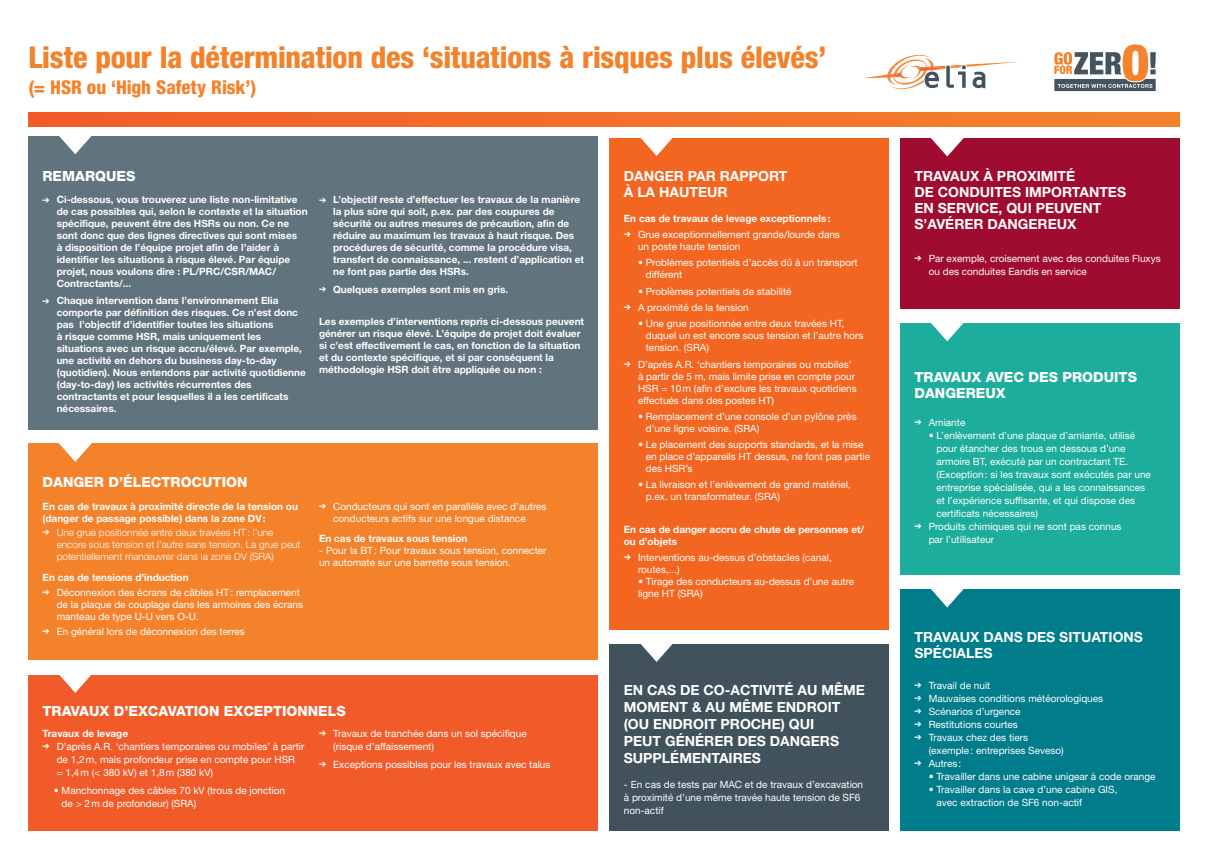
<style>
.page{position:relative;width:1208px;height:859px;background:#fff}
.page>*{position:absolute;margin:0;border:0;box-sizing:border-box;transform-origin:0 0}
.Body{font:800 condensed 30px "Helvetica Neue LT Std";letter-spacing:-.005em;color:#f4822b}
.Body-2{font:800 condensed 19px "Helvetica Neue LT Std";letter-spacing:-.005em;color:#f4822b}
.t1{font:700 14px/16px "Helvetica Neue LT Std";color:#fff}
.t2{font:800 14px/16px "Helvetica Neue LT Std";color:#fff}
.t3{font:10px/12px "Helvetica Neue LT Std";color:#fff}
.t4{font:700 10px/12px "Helvetica Neue LT Std";color:#fff}
.t5{font:300 10px/12px "Helvetica Neue LT Std";color:#fff}
</style>
<div class="page">
<div style="left:900px;top:323px;width:279px;height:252px;background:#1cad9c"></div>
<svg style="left:931px;top:323px;width:33px;height:18px"></svg>
<div style="left:900px;top:589px;width:279px;height:242px;background:#007c8b"></div>
<svg style="left:931px;top:589px;width:33px;height:18px"></svg>
<div style="left:900px;top:138px;width:279px;height:171px;background:#a00b30"></div>
<svg style="left:931px;top:138px;width:33px;height:19px"></svg>
<div style="left:609px;top:644px;width:280px;height:187px;background:#41525c"></div>
<svg style="left:641px;top:644px;width:32px;height:18px"></svg>
<div style="left:609px;top:138px;width:280px;height:492px;background:#f36621"></div>
<svg style="left:640px;top:138px;width:33px;height:18px"></svg>
<div style="left:28px;top:136px;width:570px;height:293px;background:#61737c"></div>
<svg style="left:59px;top:136px;width:33px;height:18px"></svg>
<svg style="left:863px;top:54px;width:155px;height:36px"></svg>
<svg style="left:1054px;top:44px;width:101px;height:47px"></svg>
<svg style="left:28px;top:112px;width:1151px;height:14px;background:#f26f2a"></svg>
<div style="left:28px;top:675px;width:570px;height:156px;background:#f15b2a"></div>
<svg style="left:59px;top:675px;width:32px;height:18px"></svg>
<div style="left:28px;top:443px;width:570px;height:216px;background:#f4822b"></div>
<svg style="left:58px;top:443px;width:34px;height:19px"></svg>
<p class="Body" style="left:28px;top:38px;width:799px">Liste pour la détermination des ‘situations à risques plus élevés’</p>
<p class="Body-2" style="left:28px;top:75px;width:230px">(= HSR ou ‘High Safety Risk’)</p>
<p class="t2" style="left:43px;top:168px;width:94px">REMARQUES</p>
<p class="t4" style="left:57px;top:194px;width:252px;text-indent:-14px">➔ Ci-dessous, vous trouverez une liste non-limitative de cas possibles qui, selon le contexte et la situation spécifique, peuvent être des HSRs ou non. Ce ne sont donc que des lignes directives qui sont mises<br>à disposition de l’équipe projet afin de l’aider à identifier les situations à risque élevé. Par équipe projet, nous voulons dire : PL/PRC/CSR/MAC/ Contractants/...</p>
<p class="t4" style="left:57px;top:294px;width:251px;text-indent:-14px">➔ Chaque intervention dans l’environnement Elia comporte par définition des risques. Ce n’est donc pas l’objectif d’identifier toutes les situations<br>à risque comme HSR, mais uniquement les situations avec un risque accru/élevé. Par exemple, une activité en dehors du business day-to-day (quotidien). Nous entendons par activité quotidienne (day-to-day) les activités récurrentes des contractants et pour lesquelles il a les certificats nécessaires.</p>
<p class="t4" style="left:333px;top:194px;width:252px;text-indent:-14px">➔ L’objectif reste d’effectuer les travaux de la manière la plus sûre qui soit, p.ex. par des coupures de sécurité ou autres mesures de précaution, afin de réduire au maximum les travaux à haut risque. Des procédures de sécurité, comme la procédure visa, transfert de connaissance, ... restent d’application et ne font pas partie des HSRs.</p>
<p class="t4" style="left:319px;top:283px;width:191px">➔ Quelques exemples sont mis en gris.</p>
<p class="t4" style="left:319px;top:315px;width:267px">Les exemples d’interventions repris ci-dessous peuvent générer un risque élevé. L’équipe de projet doit évaluer si c’est effectivement le cas, en fonction de la situation et du contexte spécifique, et si par conséquent la méthodologie HSR doit être appliquée ou non :</p>
<p class="t2" style="left:43px;top:474px;width:206px">DANGER D’ÉLECTROCUTION</p>
<p class="t4" style="left:43px;top:500px;width:257px">En cas de travaux à proximité directe de la tension ou (danger de passage possible) dans la zone DV:</p>
<p class="t5" style="left:57px;top:527px;width:245px;text-indent:-14px">➔ Une grue positionnée entre deux travées HT: l’une encore sous tension et l’autre sans tension. La grue peut potentiellement manœuvrer dans la zone DV (SRA)</p>
<p class="t4" style="left:43px;top:571px;width:148px">En cas de tensions d’induction</p>
<p class="t3" style="left:57px;top:586px;width:248px;text-indent:-14px">➔ Déconnexion des écrans de câbles HT: remplacement de la plaque de couplage dans les armoires des écrans manteau de type U-U vers O-U.</p>
<p class="t3" style="left:43px;top:625px;width:204px">➔ En général lors de déconnexion des terres</p>
<p class="t3" style="left:333px;top:500px;width:215px;text-indent:-14px">➔ Conducteurs qui sont en parallèle avec d’autres conducteurs actifs sur une longue distance</p>
<p class="t4" style="left:319px;top:532px;width:150px">En cas de travaux sous tension</p>
<p class="t3" style="left:319px;top:544px;width:229px">- Pour la BT: Pour travaux sous tension, connecter un automate sur une barrette sous tension.</p>
<p class="t2" style="left:43px;top:703px;width:305px">TRAVAUX D’EXCAVATION EXCEPTIONNELS</p>
<p class="t4" style="left:43px;top:728px;width:87px">Travaux de levage</p>
<p class="t3" style="left:57px;top:740px;width:249px;line-height:13px;text-indent:-14px">➔ D’après A.R. ‘chantiers temporaires ou mobiles’ à partir de 1,2m, mais profondeur prise en compte pour HSR<br>= 1,4m (&lt; 380 kV) et 1,8m (380 kV)</p>
<p class="t3" style="left:62px;top:783px;width:225px;line-height:13px;text-indent:-8px">• Manchonnage des câbles 70 kV (trous de jonction de &gt; 2m de profondeur) (SRA)</p>
<p class="t3" style="left:333px;top:727px;width:195px;line-height:13px;text-indent:-14px">➔ Travaux de tranchée dans un sol spécifique (risque d’affaissement)</p>
<p class="t3" style="left:319px;top:758px;width:233px">➔ Exceptions possibles pour les travaux avec talus</p>
<p class="t1" style="left:624px;top:168px;width:165px">DANGER PAR RAPPORT<br>À LA HAUTEUR</p>
<p class="t4" style="left:624px;top:212px;width:208px">En cas de travaux de levage exceptionnels:</p>
<p class="t3" style="left:638px;top:229px;width:203px;text-indent:-14px">➔ Grue exceptionnellement grande/lourde dans un poste haute tension</p>
<p class="t3" style="left:646px;top:257px;width:213px;text-indent:-8px">• Problèmes potentiels d’accès dû à un transport différent</p>
<p class="t3" style="left:638px;top:285px;width:155px">• Problèmes potentiels de stabilité</p>
<p class="t3" style="left:624px;top:301px;width:126px">➔ A proximité de la tension</p>
<p class="t3" style="left:646px;top:318px;width:219px;text-indent:-8px">• Une grue positionnée entre deux travées HT, duquel un est encore sous tension et l’autre hors tension. (SRA)</p>
<p class="t3" style="left:638px;top:358px;width:220px;text-indent:-14px">➔ D’après A.R. ‘chantiers temporaires ou mobiles’ à partir de 5 m, mais limite prise en compte pour HSR = 10m (afin d’exclure les travaux quotidiens effectués dans des postes HT)</p>
<p class="t3" style="left:646px;top:410px;width:212px;text-indent:-8px">• Remplacement d’une console d’un pylône près d’une ligne voisine. (SRA)</p>
<p class="t3" style="left:646px;top:438px;width:226px;text-indent:-8px">• Le placement des supports standards, et la mise en place d’appareils HT dessus, ne font pas partie des HSR’s</p>
<p class="t3" style="left:646px;top:479px;width:206px;text-indent:-8px">• La livraison et l’enlèvement de grand matériel, p.ex. un transformateur. (SRA)</p>
<p class="t4" style="left:624px;top:523px;width:242px">En cas de danger accru de chute de personnes et/ ou d’objets</p>
<p class="t3" style="left:638px;top:551px;width:195px;text-indent:-14px">➔ Interventions au-dessus d’obstacles (canal, routes,...)</p>
<p class="t3" style="left:638px;top:575px;width:218px">• Tirage des conducteurs au-dessus d’une autre ligne HT (SRA)</p>
<p class="t1" style="left:624px;top:681px;width:243px;line-height:17px">EN CAS DE CO-ACTIVITÉ AU MÊME<br>MOMENT &amp; AU MÊME ENDROIT (OU ENDROIT PROCHE) QUI<br>PEUT GÉNÉRER DES DANGERS<br>SUPPLÉMENTAIRES</p>
<p class="t3" style="left:624px;top:778px;width:241px;line-height:13px">- En cas de tests par MAC et de travaux d’excavation à proximité d’une même travée haute tension de SF6 non-actif</p>
<p class="t1" style="left:914px;top:168px;width:213px">TRAVAUX À PROXIMITÉ<br>DE CONDUITES IMPORTANTES<br>EN SERVICE, QUI PEUVENT<br>S’AVÉRER DANGEREUX</p>
<p class="t3" style="left:928px;top:252px;width:234px;line-height:13px;text-indent:-14px">➔ Par exemple, croisement avec des conduites Fluxys ou des conduites Eandis en service</p>
<p class="t2" style="left:914px;top:369px;width:224px">TRAVAUX AVEC DES PRODUITS<br>DANGEREUX</p>
<p class="t3" style="left:914px;top:416px;width:52px">➔ Amiante</p>
<p class="t3" style="left:936px;top:429px;width:216px;line-height:13px;text-indent:-8px">• L’enlèvement d’une plaque d’amiante, utilisé pour étancher des trous en dessous d’une armoire BT, exécuté par un contractant TE. (Exception: si les travaux sont exécutés par une entreprise spécialisée, qui a les connaissances et l’expérience suffisante, et qui dispose des certificats nécessaires)</p>
<p class="t3" style="left:928px;top:520px;width:194px;line-height:13px;text-indent:-14px">➔ Produits chimiques qui ne sont pas connus par l’utilisateur</p>
<p class="t1" style="left:914px;top:628px;width:230px">TRAVAUX DANS DES SITUATIONS<br>SPÉCIALES</p>
<p class="t3" style="left:914px;top:679px;width:77px">➔ Travail de nuit</p>
<p class="t3" style="left:914px;top:692px;width:190px">➔ Mauvaises conditions météorologiques</p>
<p class="t3" style="left:914px;top:705px;width:108px">➔ Scénarios d’urgence</p>
<p class="t3" style="left:914px;top:718px;width:105px">➔ Restitutions courtes</p>
<p class="t3" style="left:928px;top:730px;width:137px;line-height:13px;text-indent:-14px">➔ Travaux chez des tiers (exemple: entreprises Seveso)</p>
<p class="t3" style="left:914px;top:757px;width:48px">➔ Autres :</p>
<p class="t3" style="left:928px;top:770px;width:228px">• Travailler dans une cabine unigear à code orange</p>
<p class="t3" style="left:936px;top:782px;width:182px;line-height:13px;text-indent:-8px">• Travailler dans la cave d’une cabine GIS, avec extraction de SF6 non-actif</p>
</div>
